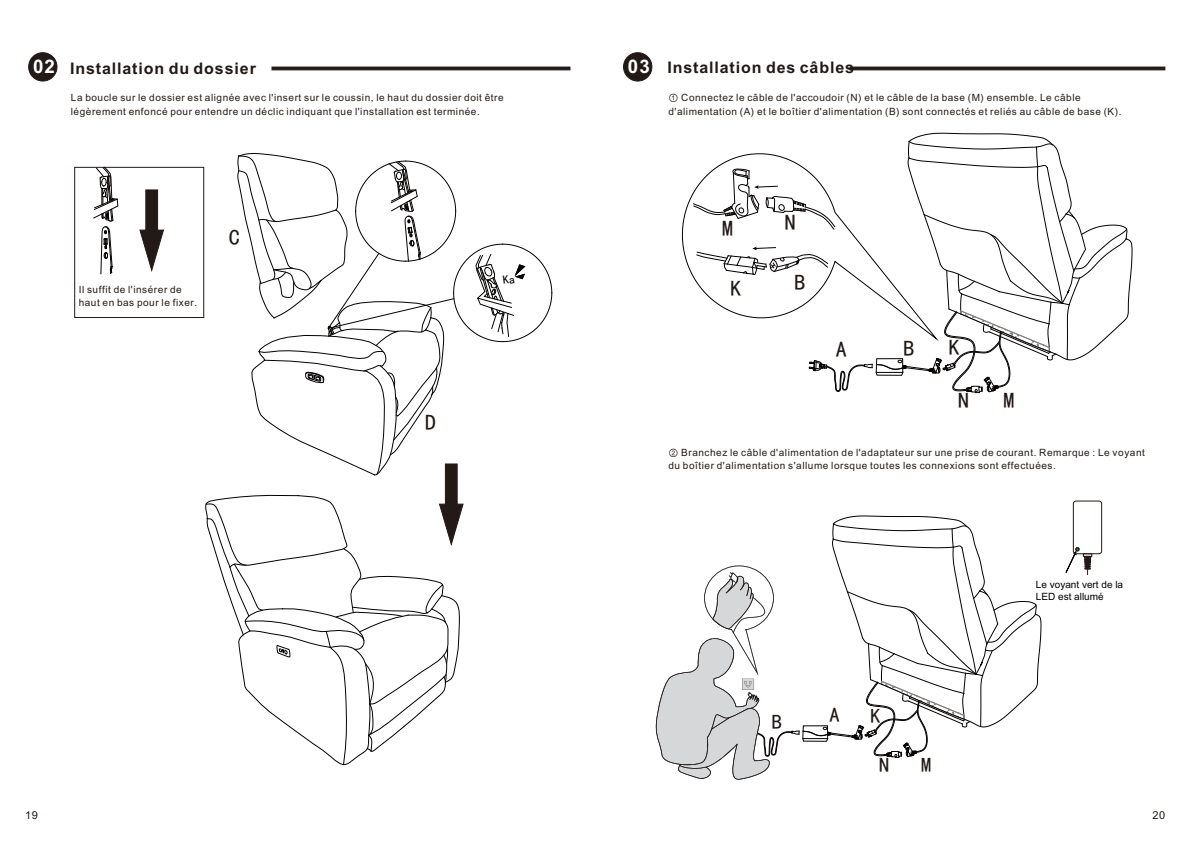
<style>
.page{position:relative;width:1191px;height:842px;background:#fff}
.page>*{position:absolute;margin:0;border:0;box-sizing:border-box;transform-origin:0 0}
.t1{font:22px "Sim Hei";color:#231916}
.t2{font:20.5px "Sim Hei";color:#231916}
.t3{font:700 16px "Arial";letter-spacing:.055em;color:#231916}
.t4{font:11px "Arial";color:#231916}
.t5{font:10px/13.4px "Arial Unicode MS";letter-spacing:.055em;color:#231916}
.t6{font:10px/11.2px "Arial";color:#000}
.s1{font-size:18.7px;color:#fff}
</style>
<div class="page">
<svg style="left:272px;top:67px;width:298px;height:3px"></svg>
<div style="left:29px;top:53px;width:28px;height:28px;background:#231916;border:1px solid #231916;border-radius:50%"></div>
<svg style="left:850px;top:67px;width:315px;height:3px"></svg>
<div style="left:623px;top:53px;width:29px;height:28px;background:#231916;border:1px solid #231916;border-radius:50%"></div>
<svg style="left:1065px;top:501px;width:36px;height:74px"></svg>
<div style="left:75px;top:167px;width:129px;height:151px;border:1px solid #231916"></div>
<svg style="left:93px;top:167px;width:25px;height:107px"></svg>
<svg style="left:140px;top:190px;width:24px;height:81px"></svg>
<svg style="left:655px;top:515px;width:386px;height:265px"></svg>
<svg style="left:693px;top:133px;width:439px;height:260px"></svg>
<svg style="left:205px;top:153px;width:347px;height:612px"></svg>
<h3 class="t3" style="left:33px;top:63px;width:224px"><span class="s1">02</span> Installation du dossier</h3>
<h3 class="t3" style="left:628px;top:61px;width:228px"><span class="s1">03</span> Installation des câbles</h3>
<p class="t5" style="left:71px;top:92px;width:434px">La boucle sur le dossier est alignée avec l'insert sur le coussin, le haut du dossier doit être légèrement enfoncé pour entendre un déclic indiquant que l'installation est terminée.</p>
<p class="t5" style="left:668px;top:92px;width:454px">① Connectez le câble de l'accoudoir (N) et le câble de la base (M) ensemble. Le câble d'alimentation (A) et le boîtier d'alimentation (B) sont connectés et reliés au câble de base (K).</p>
<p class="t5" style="left:79px;top:284px;width:120px">Il suffit de l'insérer de haut en bas pour le fixer.</p>
<h1 class="t1" style="left:229px;top:226px;width:12px">C</h1>
<h1 class="t1" style="left:425px;top:411px;width:12px">D</h1>
<h1 class="t1" style="left:722px;top:217px;width:12px">M</h1>
<h1 class="t1" style="left:784px;top:211px;width:12px">N</h1>
<h1 class="t1" style="left:730px;top:277px;width:12px">K</h1>
<h1 class="t1" style="left:794px;top:271px;width:12px">B</h1>
<h1 class="t1" style="left:835px;top:338px;width:12px">A</h1>
<h1 class="t1" style="left:903px;top:337px;width:12px">B</h1>
<h1 class="t1" style="left:949px;top:336px;width:12px">K</h1>
<h1 class="t1" style="left:958px;top:389px;width:12px">N</h1>
<h1 class="t1" style="left:1003px;top:389px;width:12px">M</h1>
<p class="t5" style="left:668px;top:446px;width:478px">② Branchez le câble d'alimentation de l'adaptateur sur une prise de courant. Remarque : Le voyant du boîtier d'alimentation s'allume lorsque toutes les connexions sont effectuées.</p>
<h2 class="t2" style="left:772px;top:711px;width:12px">B</h2>
<h2 class="t2" style="left:829px;top:704px;width:12px">A</h2>
<h2 class="t2" style="left:870px;top:705px;width:12px">K</h2>
<h2 class="t2" style="left:879px;top:754px;width:12px">N</h2>
<h2 class="t2" style="left:921px;top:754px;width:12px">M</h2>
<p class="t6" style="left:1036px;top:580px;width:89px">Le voyant vert de la<br>LED est allumé</p>
<p class="t4" style="left:25px;top:811px;width:14px">19</p>
<p class="t4" style="left:1152px;top:811px;width:14px">20</p>
</div>
